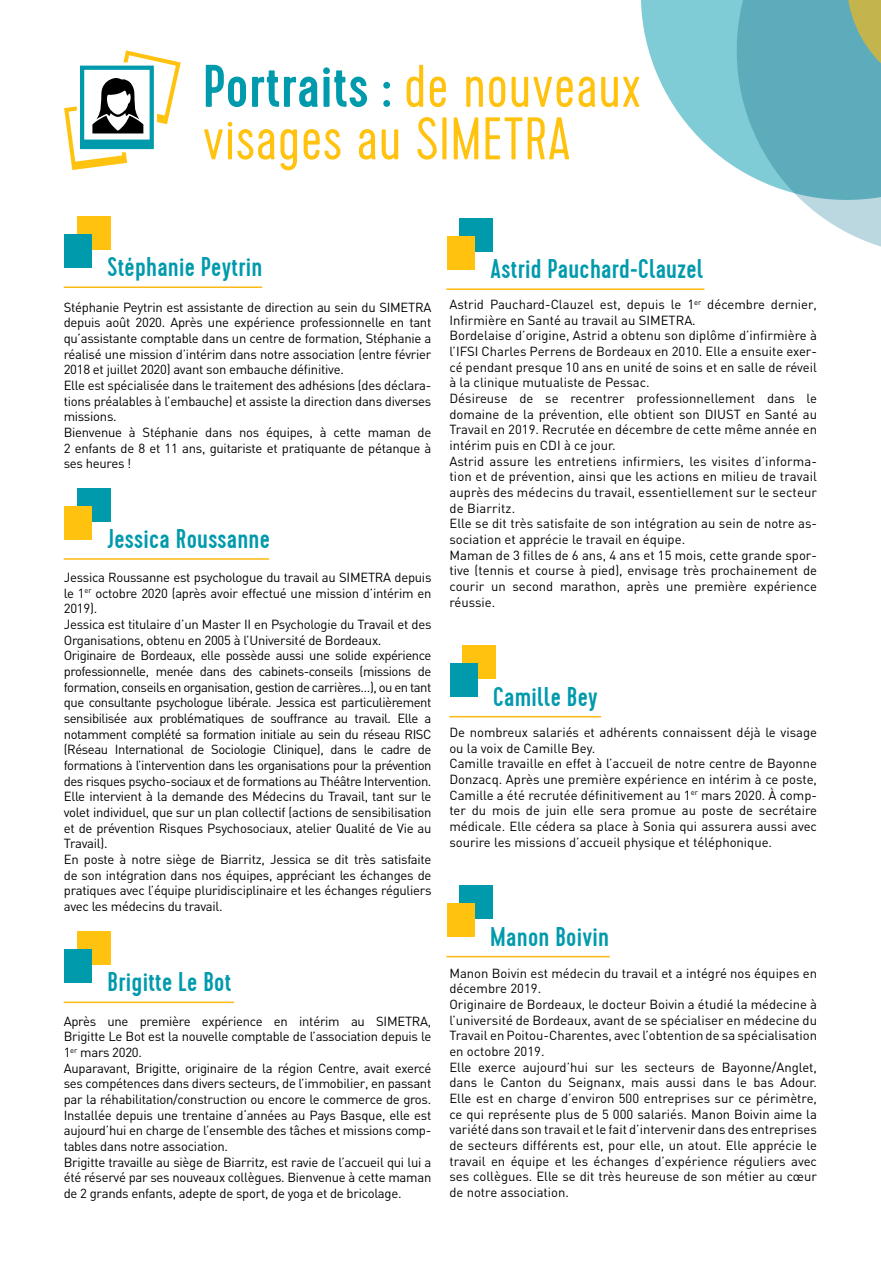
<style>
.page{position:relative;width:881px;height:1263px;background:#fff}
.page>*{position:absolute;margin:0;border:0;box-sizing:border-box;transform-origin:0 0}
.t1{font:500 60px "Cervo";letter-spacing:.01em;color:#009aad}
.t2{font:300 60px "Cervo W01";letter-spacing:.01em;color:#ffc20e}
.t3{font:500 27px "Cervo";letter-spacing:.01em;color:#009aad}
.t4{font:13.05px/15.6px "DIN";letter-spacing:-.02em;color:#000}
.t5{font:13.05px/15.6px "DIN";color:#000}
.s1{font-family:"Cervo W01";font-weight:300;color:#ffc20e}
</style>
<div class="page">
<svg style="left:841px;top:229px;width:39px;height:17px"></svg>
<svg style="left:641px;top:0;width:239px;height:229px"></svg>
<svg style="left:846px;top:0;width:34px;height:98px;background:#83ae92"></svg>
<svg style="left:64px;top:50px;width:117px;height:120px"></svg>
<hr style="left:64px;top:558px;width:205px;height:2px;background:#fdb913">
<div style="left:77px;top:488px;width:33px;height:33px;background:#009aad"></div>
<div style="left:64px;top:506px;width:28px;height:33px;background:#ffc20e"></div>
<hr style="left:446px;top:288px;width:258px;height:2px;background:#fdb913">
<div style="left:459px;top:218px;width:34px;height:33px;background:#009aad"></div>
<div style="left:447px;top:236px;width:27px;height:33px;background:#ffc20e"></div>
<hr style="left:446px;top:956px;width:163px;height:1px;background:#fdb913">
<div style="left:459px;top:886px;width:34px;height:33px;background:#009aad"></div>
<div style="left:447px;top:904px;width:27px;height:33px;background:#ffc20e"></div>
<hr style="left:64px;top:286px;width:198px;height:2px;background:#fdb913">
<div style="left:77px;top:216px;width:33px;height:33px;background:#ffc20e"></div>
<div style="left:64px;top:234px;width:28px;height:33px;background:#009aad"></div>
<hr style="left:64px;top:1001px;width:170px;height:2px;background:#fdb913">
<div style="left:77px;top:931px;width:33px;height:33px;background:#ffc20e"></div>
<div style="left:64px;top:949px;width:28px;height:33px;background:#009aad"></div>
<hr style="left:449px;top:716px;width:152px;height:1px;background:#fdb913">
<div style="left:462px;top:646px;width:34px;height:33px;background:#ffc20e"></div>
<div style="left:450px;top:664px;width:27px;height:33px;background:#009aad"></div>
<h1 class="t1" style="left:203px;top:51px;width:439px">Portraits : <span class="s1">de nouveaux</span></h1>
<h1 class="t2" style="left:203px;top:105px;width:370px">visages au Simetra</h1>
<h2 class="t3" style="left:107px;top:251px;width:156px">Stéphanie Peytrin</h2>
<p class="t4" style="left:64px;top:299px;width:369px">Stéphanie Peytrin est assistante de direction au sein du Simetra depuis août 2020. Après une expérience professionnelle en tant qu’assistante comptable dans un centre de formation, Stéphanie a réalisé une mission d’intérim dans notre association (entre février 2018 et juillet 2020) avant son embauche définitive.<br>Elle est spécialisée dans le traitement des adhésions (des déclara&shy;tions préalables à l’embauche) et assiste la direction dans diverses missions.<br>Bienvenue à Stéphanie dans nos équipes, à cette maman de 2 enfants de 8 et 11 ans, guitariste et pratiquante de pétanque à ses heures !</p>
<h2 class="t3" style="left:107px;top:523px;width:164px">Jessica Roussanne</h2>
<p class="t4" style="left:64px;top:569px;width:369px">Jessica Roussanne est psychologue du travail au SIMETRA depuis le 1<sup>er</sup> octobre 2020 (après avoir effectué une mission d’intérim en 2019).<br>Jessica est titulaire d’un Master II en Psychologie du Travail et des Organisations, obtenu en 2005 à l’Université de Bordeaux.<br>Originaire de Bordeaux, elle possède aussi une solide expérience professionnelle, menée dans des cabinets-conseils (missions de formation, conseils en organisation, gestion de carrières…), ou en tant que consultante psychologue libérale. Jessica est particulièrement sensibilisée aux problématiques de souffrance au travail. Elle a notamment complété sa formation initiale au sein du réseau RISC (Réseau International de Sociologie Clinique), dans le cadre de formations à l’intervention dans les organisations pour la prévention des risques psycho-sociaux et de formations au Théâtre Intervention.<br>Elle intervient à la demande des Médecins du Travail, tant sur le volet individuel, que sur un plan collectif (actions de sensibilisation et de prévention Risques Psychosociaux, atelier Qualité de Vie au Travail).<br>En poste à notre siège de Biarritz, Jessica se dit très satisfaite de son intégration dans nos équipes, appréciant les échanges de pratiques avec l’équipe pluridisciplinaire et les échanges réguliers avec les médecins du travail.</p>
<h2 class="t3" style="left:107px;top:966px;width:125px">Brigitte Le Bot</h2>
<p class="t4" style="left:64px;top:1013px;width:328px">Après une première expérience en intérim au Simetra</p>
<p class="t4" style="left:64px;top:1013px;width:369px;text-indent:364px">, Brigitte Le Bot est la nouvelle comptable de l’association depuis le 1<sup>er</sup> mars 2020.<br>Auparavant, Brigitte, originaire de la région Centre, avait exercé ses compétences dans divers secteurs, de l’immobilier, en passant par la réhabilitation/construction ou encore le commerce de gros.<br>Installée depuis une trentaine d‘années au Pays Basque, elle est aujourd’hui en charge de l’ensemble des tâches et missions comp&shy;tables dans notre association.<br>Brigitte travaille au siège de Biarritz, est ravie de l’accueil qui lui a été réservé par ses nouveaux collègues. Bienvenue à cette maman de 2 grands enfants, adepte de sport, de yoga et de bricolage.</p>
<h2 class="t3" style="left:490px;top:253px;width:214px">Astrid Pauchard-Clauzel</h2>
<p class="t5" style="left:449px;top:296px;width:369px">Astrid Pauchard-Clauzel est, depuis le 1<sup>er</sup> décembre dernier,<br>Infirmière en Santé au travail au Simetra</p>
<p class="t5" style="left:449px;top:312px;width:369px;text-indent:243px">.<br>Bordelaise d’origine, Astrid a obtenu son diplôme d’infirmière à l’IFSI Charles Perrens de Bordeaux en 2010. Elle a ensuite exer&shy;cé pendant presque 10 ans en unité de soins et en salle de réveil à la clinique mutualiste de Pessac.<br>Désireuse de se recentrer professionnellement dans le domaine de la prévention, elle obtient son DIUST en Santé au Travail en 2019. Recrutée en décembre de cette même année en intérim puis en CDI à ce jour.<br>Astrid assure les entretiens infirmiers, les visites d’informa&shy;tion et de prévention, ainsi que les actions en milieu de travail auprès des médecins du travail, essentiellement sur le secteur de Biarritz.<br>Elle se dit très satisfaite de son intégration au sein de notre as&shy;sociation et apprécie le travail en équipe.<br>Maman de 3 filles de 6 ans, 4 ans et 15 mois, cette grande spor&shy;tive (tennis et course à pied), envisage très prochainement de courir un second marathon, après une première expérience réussie.</p>
<h2 class="t3" style="left:493px;top:680px;width:106px">Camille Bey</h2>
<p class="t5" style="left:449px;top:724px;width:369px">De nombreux salariés et adhérents connaissent déjà le visage ou la voix de Camille Bey.<br>Camille travaille en effet à l’accueil de notre centre de Bayonne Donzacq. Après une première expérience en intérim à ce poste, Camille a été recrutée définitivement au 1<sup>er</sup> mars 2020. À comp&shy;ter du mois de juin elle sera promue au poste de secrétaire médicale. Elle cédera sa place à Sonia qui assurera aussi avec sourire les missions d’accueil physique et téléphonique.</p>
<h2 class="t3" style="left:490px;top:920px;width:120px">Manon Boivin</h2>
<p class="t5" style="left:449px;top:965px;width:369px">Manon Boivin est médecin du travail et a intégré nos équipes en décembre 2019.<br>Originaire de Bordeaux, le docteur Boivin a étudié la médecine à l’université de Bordeaux, avant de se spécialiser en médecine du Travail en Poitou-Charentes, avec l’obtention de sa spécialisation en octobre 2019.<br>Elle exerce aujourd’hui sur les secteurs de Bayonne/Anglet, dans le Canton du Seignanx, mais aussi dans le bas Adour.<br>Elle est en charge d’environ 500 entreprises sur ce périmètre, ce qui représente plus de 5 000 salariés. Manon Boivin aime la variété dans son travail et le fait d’intervenir dans des entreprises de secteurs différents est, pour elle, un atout. Elle apprécie le travail en équipe et les échanges d’expérience réguliers avec ses collègues. Elle se dit très heureuse de son métier au cœur de notre association.</p>
</div>
